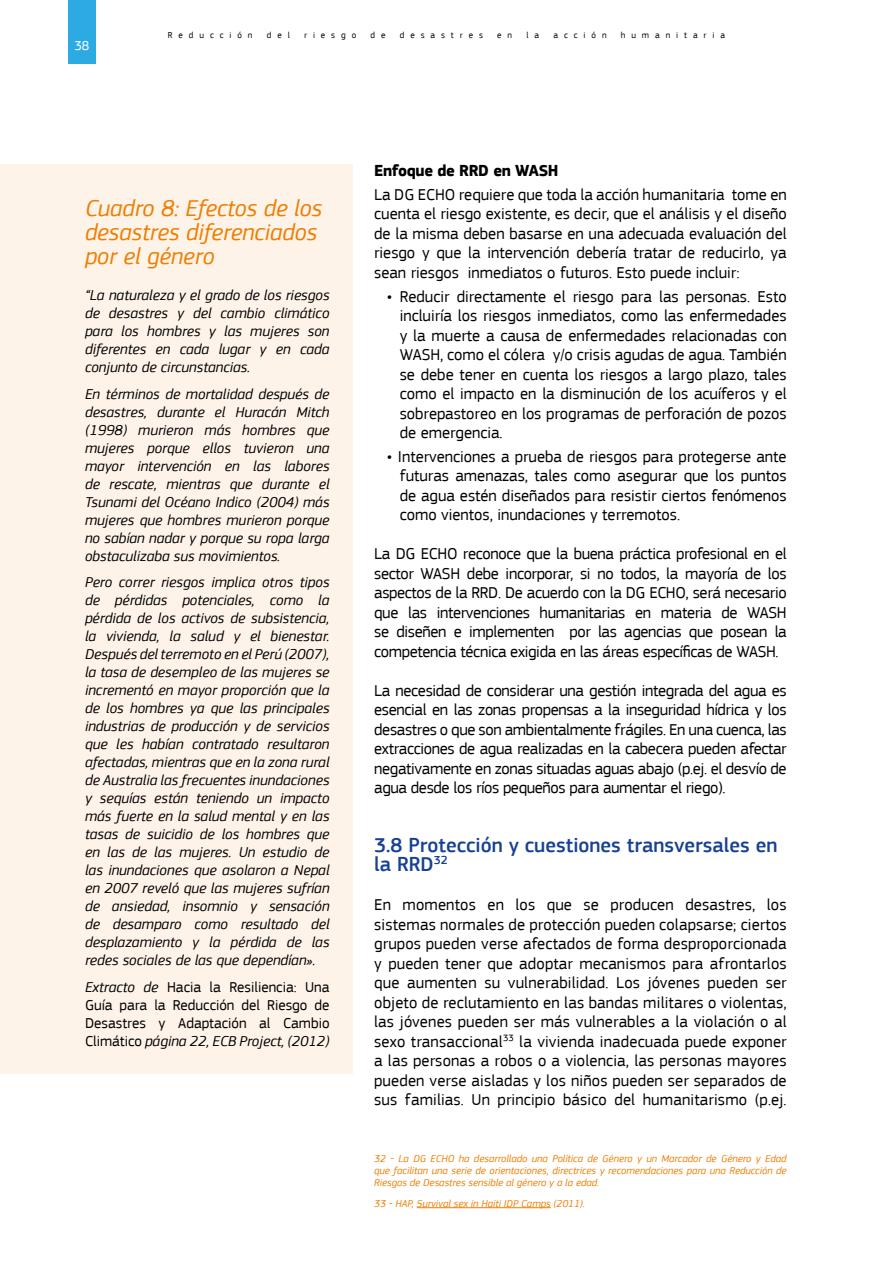
<style>
.page{position:relative;width:893px;height:1263px;background:#fff}
.page>*{position:absolute;margin:0;border:0;box-sizing:border-box;transform-origin:0 0}
.t1{font:italic 24px/24px "EC Square Sans Pro";color:#ef7d00}
.t2{font:500 21px/19.5px "EC Square Sans Pro";color:#164194}
.t3{font:16.5px/19.5px "EC Square Sans Pro";color:#000;text-align:justify}
.t4{font:700 16.5px "EC Square Sans Pro";letter-spacing:-.02em;color:#000}
.t5{font:italic 15px/18px "EC Square Sans Pro";color:#000;text-align:justify}
.t6{font:15px/18px "EC Square Sans Pro";color:#000;text-align:justify}
.t7{font:13.5px "EC Square Sans Pro";color:#fff}
.t8{font:italic 10.5px/12px "EC Square Sans Pro";color:#ef7d00;text-align:justify}
.t9{font:9px "EC Square Sans Pro";letter-spacing:.66em;color:#000}
.s1{font-style:italic}
.s2{font-size:19.5px}
</style>
<div class="page">
<div style="left:68px;top:0;width:28px;height:64px;background:#2babe2"></div>
<div style="left:0;top:164px;width:353px;height:910px;background:#fef3e8"></div>
<hr style="left:417px;top:1207px;width:134px;height:1px;background:#ef7d00">
<p class="t7" style="left:74px;top:38px;width:17px">38</p>
<p class="t9" style="left:168px;top:30px;width:86px">Reducción</p>
<p class="t9" style="left:267px;top:30px;width:25px">del</p>
<p class="t9" style="left:304px;top:30px;width:54px">riesgo</p>
<p class="t9" style="left:371px;top:30px;width:16px">d e</p>
<p class="t9" style="left:400px;top:30px;width:85px">desastres</p>
<p class="t9" style="left:497px;top:30px;width:16px">e n</p>
<p class="t9" style="left:526px;top:30px;width:14px">l a</p>
<p class="t9" style="left:553px;top:30px;width:55px">acción</p>
<p class="t9" style="left:621px;top:30px;width:106px">humanitaria</p>
<h1 class="t1" style="left:85px;top:196px;width:239px">Cuadro 8: Efectos de los desastres diferenciados por el género</h1>
<p class="t5" style="left:85px;top:286px;width:246px">“La naturaleza y el grado de los riesgos de desastres y del cambio climático para los hombres y las mujeres son diferentes en cada lugar y en cada conjunto de circunstancias.</p>
<p class="t5" style="left:85px;top:385px;width:246px">En términos de mortalidad después de desastres, durante el Huracán Mitch (1998) murieron más hombres que mujeres porque ellos tuvieron una mayor intervención en las labores de rescate, mientras que durante el Tsunami del Océano Indico (2004) más mujeres que hombres murieron porque no sabían nadar y porque su ropa larga obstaculizaba sus movimientos.</p>
<p class="t5" style="left:85px;top:573px;width:246px">Pero correr riesgos implica otros tipos de pérdidas potenciales, como la pérdida de los activos de subsistencia, la vivienda, la salud y el bienestar.<br>Después del terremoto en el Perú (2007), la tasa de desempleo de las mujeres se incrementó en mayor proporción que la de los hombres ya que las principales industrias de producción y de servicios que les habían contratado resultaron afectadas, mientras que en la zona rural de Australia las frecuentes inundaciones y sequías están teniendo un impacto más fuerte en la salud mental y en las tasas de suicidio de los hombres que en las de las mujeres. Un estudio de las inundaciones que asolaron a Nepal en 2007 reveló que las mujeres sufrían de ansiedad, insomnio y sensación de desamparo como resultado del desplazamiento y la pérdida de las redes sociales de las que dependían».</p>
<p class="t6" style="left:85px;top:978px;width:246px"><span class="s1">Extracto de</span> Hacia la Resiliencia: Una Guía para la Reducción del Riesgo de Desastres y Adaptación al Cambio Climático <span class="s1">página 22, ECB Project, (2012)</span></p>
<p class="t4" style="left:374px;top:161px;width:186px">Enfoque de RRD en WASH</p>
<p class="t3" style="left:374px;top:185px;width:414px">La DG ECHO requiere que toda la acción humanitaria tome en cuenta el riesgo existente, es decir, que el análisis y el diseño de la misma deben basarse en una adecuada evaluación del riesgo y que la intervención debería tratar de reducirlo, ya sean riesgos inmediatos o futuros. Esto puede incluir:</p>
<p class="t3" style="left:400px;top:287px;width:388px;text-indent:-13px"><span class="s2">•</span> Reducir directamente el riesgo para las personas. Esto incluiría los riesgos inmediatos, como las enfermedades y la muerte a causa de enfermedades relacionadas con WASH, como el cólera y/o crisis agudas de agua. También se debe tener en cuenta los riesgos a largo plazo, tales como el impacto en la disminución de los acuíferos y el sobrepastoreo en los programas de perforación de pozos de emergencia.</p>
<p class="t3" style="left:400px;top:447px;width:388px;text-indent:-13px"><span class="s2">•</span> Intervenciones a prueba de riesgos para protegerse ante futuras amenazas, tales como asegurar que los puntos de agua estén diseñados para resistir ciertos fenómenos como vientos, inundaciones y terremotos.</p>
<p class="t3" style="left:374px;top:544px;width:414px">La DG ECHO reconoce que la buena práctica profesional en el sector WASH debe incorporar, si no todos, la mayoría de los aspectos de la RRD. De acuerdo con la DG ECHO, será necesario que las intervenciones humanitarias en materia de WASH se diseñen e implementen por las agencias que posean la competencia técnica exigida en las áreas específicas de WASH.</p>
<p class="t3" style="left:374px;top:681px;width:414px">La necesidad de considerar una gestión integrada del agua es esencial en las zonas propensas a la inseguridad hídrica y los desastres o que son ambientalmente frágiles. En una cuenca, las extracciones de agua realizadas en la cabecera pueden afectar negativamente en zonas situadas aguas abajo (p.ej. el desvío de agua desde los ríos pequeños para aumentar el riego).</p>
<p class="t2" style="left:374px;top:836px;width:405px">3.8 Protección y cuestiones transversales en la RRD<sup>32</sup></p>
<p class="t3" style="left:374px;top:895px;width:414px">En momentos en los que se producen desastres, los sistemas normales de protección pueden colapsarse; ciertos grupos pueden verse afectados de forma desproporcionada y pueden tener que adoptar mecanismos para afrontarlos que aumenten su vulnerabilidad. Los jóvenes pueden ser objeto de reclutamiento en las bandas militares o violentas, las jóvenes pueden ser más vulnerables a la violación o al sexo transaccional<sup>33</sup> la vivienda inadecuada puede exponer a las personas a robos o a violencia, las personas mayores pueden verse aisladas y los niños pueden ser separados de sus familias. Un principio básico del humanitarismo (p.ej.</p>
<p class="t8" style="left:374px;top:1153px;width:414px">32 - La DG ECHO ha desarrollado una Política de Género y un Marcador de Género y Edad que facilitan una serie de orientaciones, directrices y recomendaciones para una Reducción de Riesgos de Desastres sensible al género y a la edad.</p>
<p class="t8" style="left:374px;top:1197px;width:212px">33 - HAP, Survival sex in Haiti IDP Camps (2011).</p>
</div>
